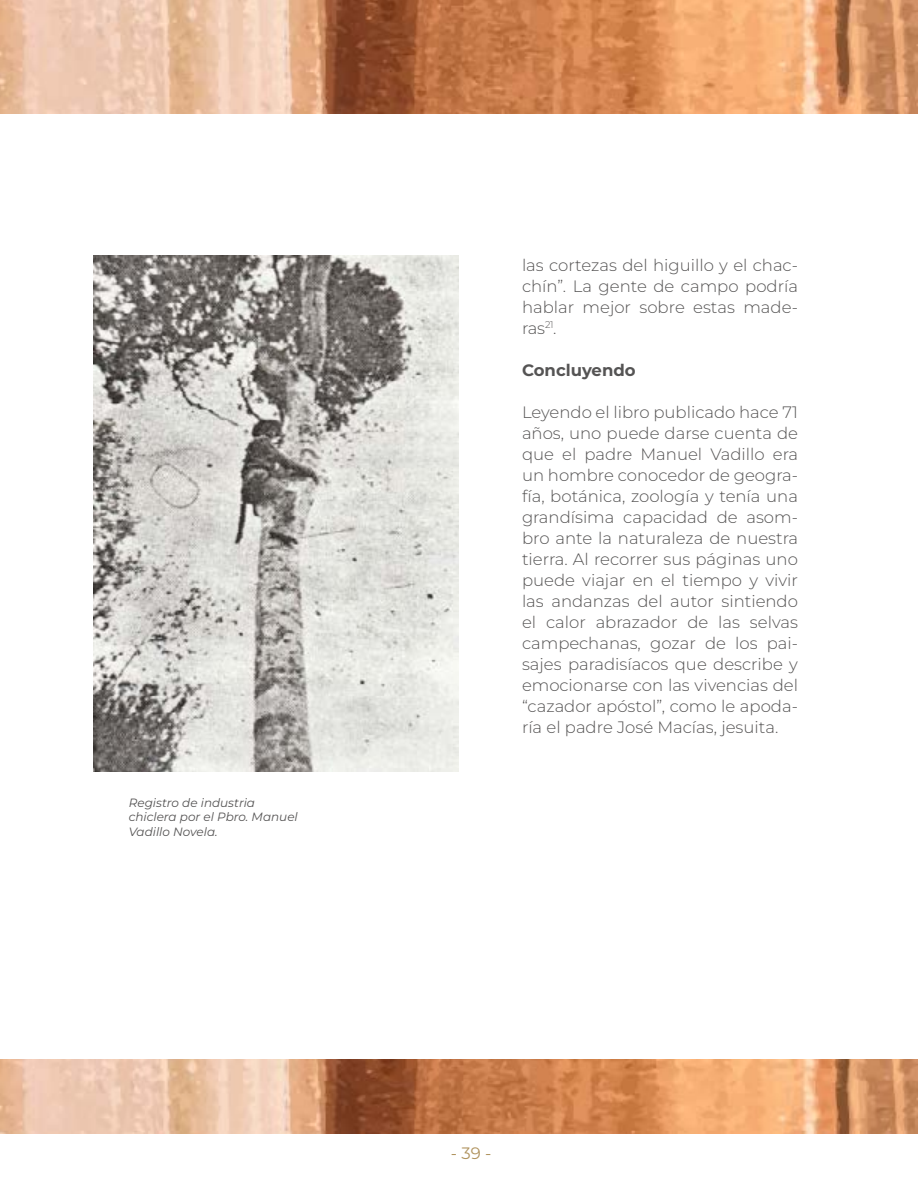
<style>
.page{position:relative;width:918px;height:1188px;background:#fff}
.page>*{position:absolute;margin:0;border:0;box-sizing:border-box;transform-origin:0 0}
.t1{font:16.5px/21px "Montserrat Light 2";color:#555454;text-align:justify}
.t2{font:700 16.5px "Montserrat";color:#555454}
.t3{font:16.5px "Montserrat";color:#b0935e}
.t4{font:12px/14.4px "Montserrat Italic 2";color:#555454}
.t5{font:italic 12px "Montserrat";color:#555454}
</style>
<div class="page">
<img style="left:0;top:0;width:918px;height:114px">
<img style="left:0;top:1059px;width:918px;height:75px">
<img style="left:93px;top:255px;width:366px;height:516px">
<p class="t4" style="left:129px;top:795px;width:170px">Registro de industria chiclera por el Pbro. Manuel</p>
<p class="t5" style="left:129px;top:823px;width:90px">Vadillo Novela.</p>
<p class="t1" style="left:522px;top:254px;width:278px">las cortezas del higuillo y el chac&shy;chín”. La gente de campo podría hablar mejor sobre estas made&shy;ras<sup>21</sup>.</p>
<p class="t2" style="left:522px;top:359px;width:115px">Concluyendo</p>
<p class="t1" style="left:522px;top:401px;width:278px">Leyendo el libro publicado hace 71 años, uno puede darse cuenta de que el padre Manuel Vadillo era un hombre conocedor de geogra&shy;fía, botánica, zoología y tenía una grandísima capacidad de asom&shy;bro ante la naturaleza de nuestra tierra. Al recorrer sus páginas uno puede viajar en el tiempo y vivir las andanzas del autor sintiendo el calor abrazador de las selvas campechanas, gozar de los pai&shy;sajes paradisíacos que describe y emocionarse con las vivencias del “cazador apóstol”, como le apoda&shy;ría el padre José Macías, jesuita.</p>
<p class="t3" style="left:451px;top:1142px;width:42px">- 39 -</p>
</div>
